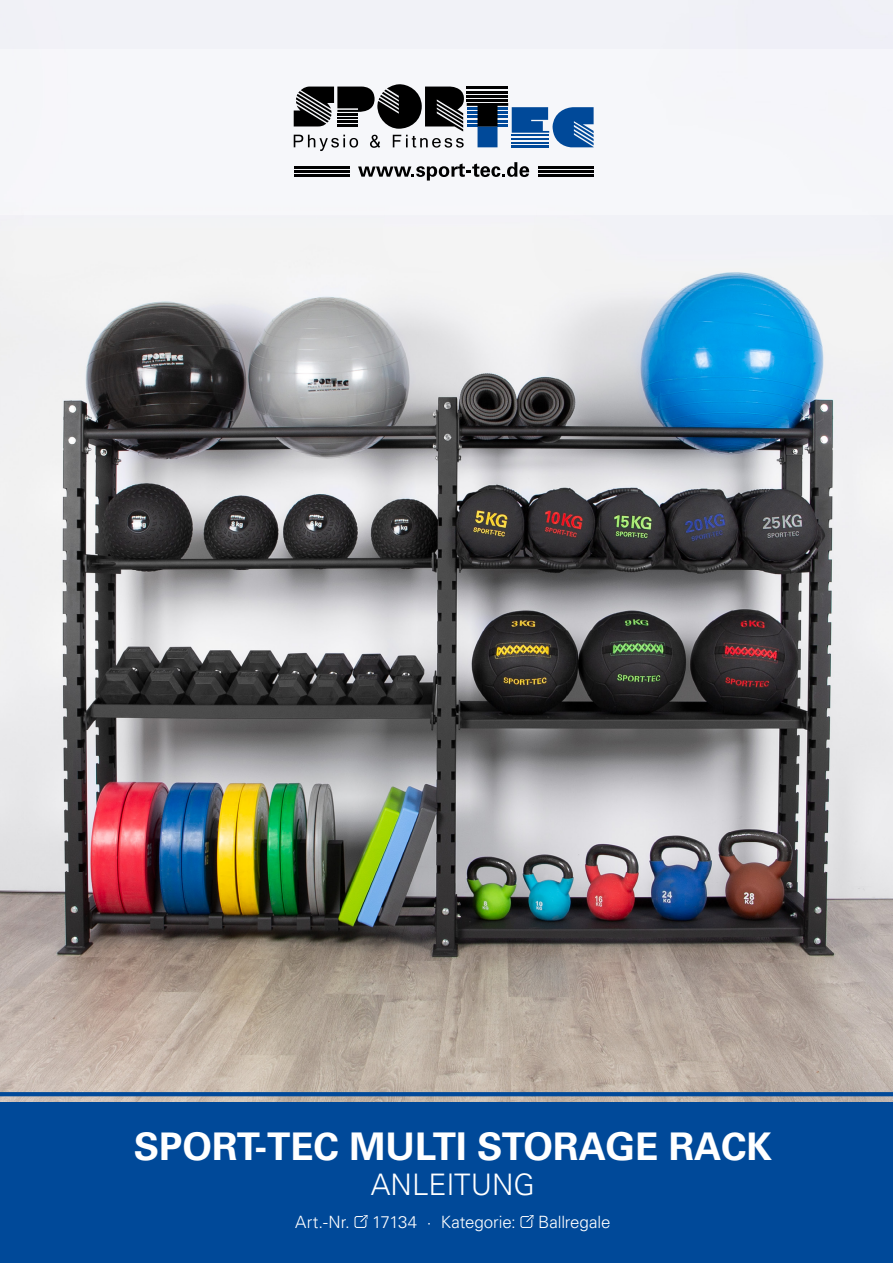
<style>
.page{position:relative;width:893px;height:1263px;background:#fff}
.page>*{position:absolute;margin:0;border:0;box-sizing:border-box;transform-origin:0 0}
.t1{font:700 38.1px "Univers LT Std";color:#fff}
.t2{font:300 29.55px "Univers LT Std";color:#fff}
.t3{font:300 16.95px "Univers LT Std";letter-spacing:-.005em;color:#fff}
</style>
<div class="page">
<img style="left:0;top:0;width:893px;height:1102px">
<hr style="left:0;top:0;width:1px;height:867px;background:#004999">
<div style="left:0;top:49px;width:893px;height:166px;background:#f6f7fa"></div>
<svg style="left:294px;top:84px;width:300px;height:67px"></svg>
<svg style="left:358px;top:162px;width:171px;height:19px"></svg>
<hr style="left:538px;top:166px;width:56px;height:3px;background:#000">
<hr style="left:538px;top:170px;width:56px;height:3px;background:#000">
<hr style="left:538px;top:174px;width:56px;height:3px;background:#000">
<hr style="left:294px;top:166px;width:55px;height:3px;background:#000">
<hr style="left:294px;top:170px;width:55px;height:3px;background:#000">
<hr style="left:294px;top:174px;width:55px;height:3px;background:#000">
<svg style="left:0;top:1092px;width:893px;height:4px;fill:#004999"></svg>
<div style="left:0;top:1102px;width:893px;height:161px;background:#004999"></div>
<svg style="left:355px;top:1215px;width:12px;height:13px"></svg>
<svg style="left:521px;top:1215px;width:12px;height:13px"></svg>
<h1 class="t1" style="left:134px;top:1124px;width:639px">SPORT-TEC MULTI STORAGE RACK</h1>
<h2 class="t2" style="left:371px;top:1174px;width:165px">ANLEITUNG</h2>
<p class="t3" style="left:295px;top:1215px;width:56px">Art.-Nr.</p>
<p class="t3" style="left:372px;top:1215px;width:145px">17134 · Kategorie:</p>
<p class="t3" style="left:538px;top:1215px;width:74px">Ballregale</p>
</div>
